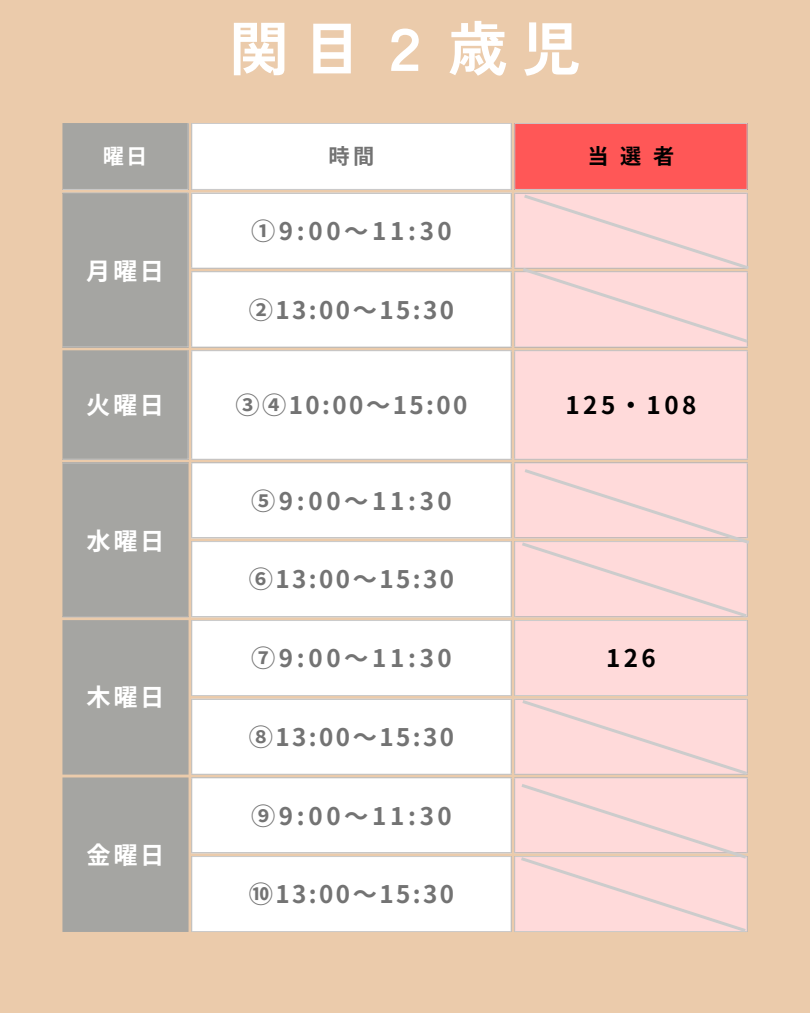
<style>
.page{position:relative;width:810px;height:1013px;background:#fff}
.page>*{position:absolute;margin:0;border:0;box-sizing:border-box;transform-origin:0 0}
.t1{font:700 59.2px "Zen Kaku Gothic New";letter-spacing:.23em;color:#fff}
.t2{font:700 24.2px "Noto Sans JP";letter-spacing:.1em;color:#737373}
.t3{font:700 24.2px "Noto Sans JP";letter-spacing:.105em;color:#fff}
.t4{font:700 24.2px "Noto Sans JP";letter-spacing:.145em;color:#000}
.t5{font:700 21.2px "Noto Sans JP";color:#000}
.t6{font:700 21.2px "Noto Sans JP";color:#fff}
.t7{font:700 21.2px "Noto Sans JP";color:#737373}
</style>
<div class="page">
<div style="left:0;top:0;width:810px;height:1012px;background:#ebcbab"></div>
<div style="left:62px;top:123px;width:127px;height:809px;background:#a5a5a2"></div>
<div style="left:191px;top:124px;width:320px;height:807px;background:#fff"></div>
<div style="left:514px;top:123px;width:234px;height:67px;background:#ff5757"></div>
<svg style="left:514px;top:194px;width:234px;height:737px;background:#fdd9d8"></svg>
<hr style="left:188px;top:123px;width:1px;height:66px;background:#ccc">
<hr style="left:62px;top:189px;width:127px;height:1px;background:#ccc">
<hr style="left:191px;top:124px;width:1px;height:65px;background:#ccc">
<hr style="left:511px;top:124px;width:1px;height:65px;background:#ccc">
<hr style="left:191px;top:123px;width:320px;height:1px;background:#ccc">
<hr style="left:191px;top:189px;width:320px;height:1px;background:#ccc">
<hr style="left:514px;top:124px;width:1px;height:65px;background:#ccc">
<hr style="left:747px;top:124px;width:1px;height:65px;background:#ccc">
<hr style="left:514px;top:123px;width:234px;height:1px;background:#ccc">
<hr style="left:514px;top:189px;width:234px;height:1px;background:#ccc">
<hr style="left:188px;top:193px;width:1px;height:153px;background:#ccc">
<hr style="left:62px;top:193px;width:127px;height:1px;background:#ccc">
<hr style="left:62px;top:346px;width:127px;height:1px;background:#ccc">
<hr style="left:191px;top:193px;width:1px;height:75px;background:#ccc">
<hr style="left:511px;top:193px;width:1px;height:75px;background:#ccc">
<hr style="left:191px;top:193px;width:320px;height:1px;background:#ccc">
<hr style="left:191px;top:268px;width:320px;height:1px;background:#ccc">
<hr style="left:514px;top:193px;width:1px;height:75px;background:#ccc">
<hr style="left:514px;top:193px;width:234px;height:1px;background:#ccc">
<hr style="left:514px;top:268px;width:234px;height:1px;background:#ccc">
<hr style="left:191px;top:272px;width:1px;height:74px;background:#ccc">
<hr style="left:511px;top:272px;width:1px;height:74px;background:#ccc">
<hr style="left:191px;top:271px;width:320px;height:1px;background:#ccc">
<hr style="left:191px;top:346px;width:320px;height:1px;background:#ccc">
<hr style="left:514px;top:272px;width:1px;height:74px;background:#ccc">
<hr style="left:747px;top:272px;width:1px;height:74px;background:#ccc">
<hr style="left:514px;top:271px;width:234px;height:1px;background:#ccc">
<hr style="left:514px;top:346px;width:234px;height:1px;background:#ccc">
<hr style="left:188px;top:350px;width:1px;height:109px;background:#ccc">
<hr style="left:62px;top:459px;width:127px;height:1px;background:#ccc">
<hr style="left:191px;top:351px;width:1px;height:108px;background:#ccc">
<hr style="left:511px;top:351px;width:1px;height:108px;background:#ccc">
<hr style="left:191px;top:350px;width:320px;height:1px;background:#ccc">
<hr style="left:191px;top:459px;width:320px;height:1px;background:#ccc">
<hr style="left:514px;top:351px;width:1px;height:108px;background:#ccc">
<hr style="left:747px;top:351px;width:1px;height:108px;background:#ccc">
<hr style="left:514px;top:350px;width:234px;height:1px;background:#ccc">
<hr style="left:514px;top:459px;width:234px;height:1px;background:#ccc">
<hr style="left:62px;top:462px;width:127px;height:1px;background:#ccc">
<hr style="left:62px;top:616px;width:127px;height:1px;background:#ccc">
<hr style="left:191px;top:463px;width:1px;height:74px;background:#ccc">
<hr style="left:511px;top:463px;width:1px;height:74px;background:#ccc">
<hr style="left:191px;top:462px;width:320px;height:1px;background:#ccc">
<hr style="left:191px;top:537px;width:320px;height:1px;background:#ccc">
<hr style="left:514px;top:463px;width:1px;height:74px;background:#ccc">
<hr style="left:747px;top:463px;width:1px;height:74px;background:#ccc">
<hr style="left:514px;top:462px;width:234px;height:1px;background:#ccc">
<hr style="left:514px;top:537px;width:234px;height:1px;background:#ccc">
<hr style="left:191px;top:542px;width:1px;height:74px;background:#ccc">
<hr style="left:511px;top:542px;width:1px;height:74px;background:#ccc">
<hr style="left:191px;top:541px;width:320px;height:1px;background:#ccc">
<hr style="left:191px;top:616px;width:320px;height:1px;background:#ccc">
<hr style="left:514px;top:542px;width:1px;height:74px;background:#ccc">
<hr style="left:514px;top:541px;width:234px;height:1px;background:#ccc">
<hr style="left:514px;top:616px;width:234px;height:1px;background:#ccc">
<hr style="left:191px;top:621px;width:1px;height:74px;background:#ccc">
<hr style="left:511px;top:621px;width:1px;height:74px;background:#ccc">
<hr style="left:191px;top:620px;width:320px;height:1px;background:#ccc">
<hr style="left:191px;top:695px;width:320px;height:1px;background:#ccc">
<hr style="left:514px;top:621px;width:1px;height:74px;background:#ccc">
<hr style="left:747px;top:621px;width:1px;height:74px;background:#ccc">
<hr style="left:514px;top:620px;width:234px;height:1px;background:#ccc">
<hr style="left:514px;top:695px;width:234px;height:1px;background:#ccc">
<hr style="left:191px;top:699px;width:1px;height:74px;background:#ccc">
<hr style="left:511px;top:699px;width:1px;height:74px;background:#ccc">
<hr style="left:191px;top:698px;width:320px;height:1px;background:#ccc">
<hr style="left:191px;top:773px;width:320px;height:1px;background:#ccc">
<hr style="left:514px;top:699px;width:1px;height:74px;background:#ccc">
<hr style="left:514px;top:698px;width:234px;height:1px;background:#ccc">
<hr style="left:514px;top:773px;width:234px;height:1px;background:#ccc">
<hr style="left:191px;top:778px;width:1px;height:74px;background:#ccc">
<hr style="left:511px;top:778px;width:1px;height:74px;background:#ccc">
<hr style="left:191px;top:777px;width:320px;height:1px;background:#ccc">
<hr style="left:191px;top:852px;width:320px;height:1px;background:#ccc">
<hr style="left:514px;top:778px;width:1px;height:74px;background:#ccc">
<hr style="left:514px;top:777px;width:234px;height:1px;background:#ccc">
<hr style="left:514px;top:852px;width:234px;height:1px;background:#ccc">
<hr style="left:191px;top:857px;width:1px;height:74px;background:#ccc">
<hr style="left:511px;top:857px;width:1px;height:74px;background:#ccc">
<hr style="left:191px;top:856px;width:320px;height:1px;background:#ccc">
<hr style="left:191px;top:931px;width:320px;height:1px;background:#ccc">
<hr style="left:514px;top:857px;width:1px;height:74px;background:#ccc">
<hr style="left:514px;top:856px;width:234px;height:1px;background:#ccc">
<hr style="left:514px;top:931px;width:234px;height:1px;background:#ccc">
<svg style="left:520px;top:192px;width:229px;height:153px;background:#fad8d7"></svg>
<svg style="left:519px;top:467px;width:230px;height:152px;background:#fad8d7"></svg>
<svg style="left:518px;top:697px;width:230px;height:235px;background:#fad8d7"></svg>
<h1 class="t1" style="left:229px;top:2px;width:353px">関目２歳児</h1>
<p class="t6" style="left:103px;top:139px;width:40px">曜日</p>
<p class="t7" style="left:329px;top:140px;width:47px">時間</p>
<p class="t5" style="left:588px;top:140px;width:88px">当選者</p>
<p class="t3" style="left:86px;top:252px;width:72px">月曜日</p>
<p class="t2" style="left:251px;top:212px;width:202px">①9:00〜11:30</p>
<p class="t2" style="left:249px;top:290px;width:207px">②13:00〜15:30</p>
<p class="t3" style="left:86px;top:386px;width:72px">火曜日</p>
<p class="t2" style="left:235px;top:386px;width:233px">③④10:00〜15:00</p>
<p class="t4" style="left:565px;top:386px;width:132px">125・108</p>
<p class="t3" style="left:87px;top:521px;width:72px">水曜日</p>
<p class="t3" style="left:87px;top:678px;width:72px">木曜日</p>
<p class="t3" style="left:87px;top:835px;width:72px">金曜日</p>
<p class="t2" style="left:251px;top:481px;width:202px">⑤9:00〜11:30</p>
<p class="t2" style="left:249px;top:560px;width:207px">⑥13:00〜15:30</p>
<p class="t2" style="left:251px;top:639px;width:202px">⑦9:00〜11:30</p>
<p class="t4" style="left:606px;top:639px;width:51px">126</p>
<p class="t2" style="left:249px;top:718px;width:207px">⑧13:00〜15:30</p>
<p class="t2" style="left:251px;top:796px;width:202px">⑨9:00〜11:30</p>
<p class="t2" style="left:249px;top:875px;width:207px">⑩13:00〜15:30</p>
</div>
